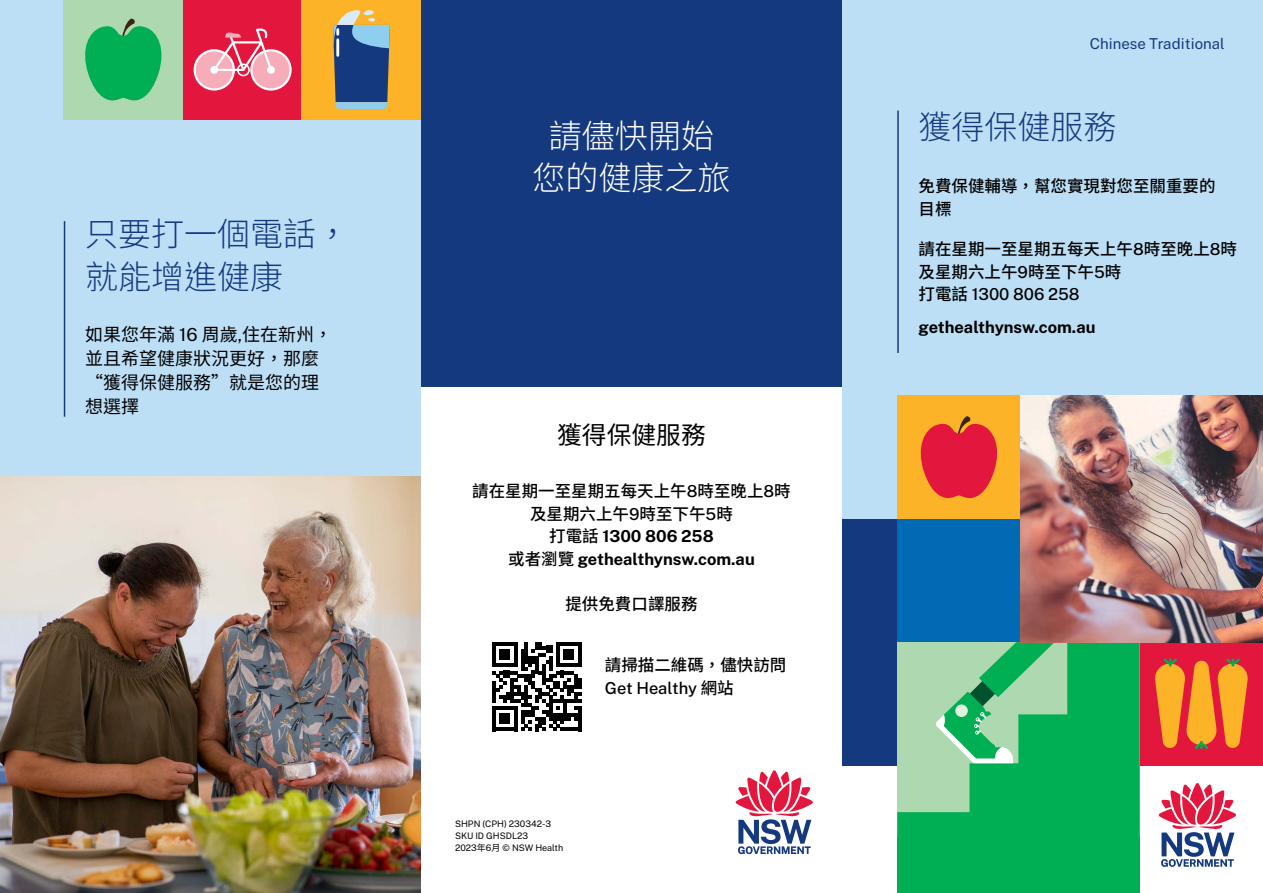
<style>
.page{position:relative;width:1263px;height:893px;background:#fff}
.page>*{position:absolute;margin:0;border:0;box-sizing:border-box;transform-origin:0 0}
.Cover_1{font:300 33px/43.5px "Noto Sans CJ Ktc";color:#15397f}
.Cover_1-2{font:300 33px/42px "Noto Sans CJ Ktc";color:#fff;text-align:center}
.Cover_3{font:24.75px "Noto Sans CJ Ktc";color:#000}
.Body_12pt{font:18px/24px "Noto Sans CJ Ktc";color:#000}
.Cover_5{font:500 16.5px/22.5px "Noto Sans CJ Ktc";color:#000}
.Cover_5-2{font:700 16.5px "Public Sans";color:#000}
.Body_11pt{font:500 16.5px/22.5px "Noto Sans CJ Ktc";color:#000}
.Cover_5-3{font:500 16.5px "Public Sans";letter-spacing:-.005em;color:#000}
.t1{font:15px "Public Sans";color:#15397f}
.SHPN{font:9px "Public Sans";color:#000}
.s1{font-family:"Public Sans"}
.s2{font-family:"Noto Sans CJ Ktc";font-weight:500}
.s3{font-family:"Noto Sans CJ Ktc"}
</style>
<div class="page">
<div style="left:842px;top:0;width:421px;height:536px;background:#bcdff6"></div>
<div style="left:842px;top:519px;width:55px;height:246px;background:#15397f"></div>
<div style="left:897px;top:519px;width:123px;height:123px;background:#006ab5"></div>
<div style="left:897px;top:395px;width:123px;height:124px;background:#fcb328"></div>
<svg style="left:920px;top:416px;width:78px;height:82px"></svg>
<div style="left:1140px;top:642px;width:123px;height:123px;background:#e3173e"></div>
<svg style="left:1155px;top:658px;width:93px;height:91px"></svg>
<svg style="left:897px;top:642px;width:243px;height:196px;background:#30ba6d"></svg>
<svg style="left:934px;top:642px;width:120px;height:121px;background:#70c890"></svg>
<img style="left:1020px;top:395px;width:243px;height:247px">
<div style="left:421px;top:0;width:421px;height:387px;background:#15397f"></div>
<div style="left:0;top:0;width:421px;height:476px;background:#bcdff6"></div>
<div style="left:897px;top:838px;width:243px;height:55px;background:#00af54"></div>
<svg style="left:1159px;top:783px;width:77px;height:84px"></svg>
<div style="left:183px;top:0;width:119px;height:119px;background:#e3173e"></div>
<svg style="left:194px;top:28px;width:98px;height:63px"></svg>
<div style="left:302px;top:0;width:119px;height:119px;background:#fcb328"></div>
<svg style="left:333px;top:10px;width:57px;height:99px;background:#5a728e"></svg>
<hr style="left:336px;top:40px;width:3px;height:15px;background:#fff">
<div style="left:64px;top:0;width:119px;height:119px;background:#aed9b0"></div>
<svg style="left:85px;top:19px;width:77px;height:82px"></svg>
<hr style="left:897px;top:111px;width:2px;height:242px;background:#15397f">
<svg style="left:736px;top:770px;width:77px;height:84px"></svg>
<svg style="left:492px;top:642px;width:89px;height:89px"></svg>
<hr style="left:64px;top:221px;width:1px;height:196px;background:#15397f">
<img style="left:0;top:476px;width:421px;height:417px">
<p class="Cover_1" style="left:85px;top:213px;width:265px">只要打一個電話，就能增進健康</p>
<p class="Body_12pt" style="left:85px;top:323px;width:249px">如果您年滿 <span class="s1">16</span> 周歲<span class="s1">,</span>住在新州，並且希望健康狀況更好，那麼“獲得保健服務”就是您的理想選擇</p>
<p class="Cover_1-2" style="left:532px;top:115px;width:199px">請儘快開始您的健康之旅</p>
<p class="Cover_3" style="left:557px;top:421px;width:150px">獲得保健服務</p>
<p class="Cover_5" style="left:472px;top:480px;width:320px;text-align:center">請在星期一至星期五每天上午<span class="s1">8</span>時至晚上<span class="s1">8</span>時及星期六上午<span class="s1">9</span>時至下午<span class="s1">5</span>時</p>
<p class="Cover_5-2" style="left:549px;top:524px;width:166px"><span class="s2">打電話</span> 1300 806 258</p>
<p class="Cover_5-2" style="left:508px;top:547px;width:248px"><span class="s2">或者瀏覽</span> gethealthynsw.com.au</p>
<p class="Cover_5" style="left:565px;top:593px;width:133px">提供免費口譯服務</p>
<p class="Body_11pt" style="left:605px;top:654px;width:183px">請掃描二維碼，儘快訪問<br><span class="s1">Get Healthy</span> 網站</p>
<p class="SHPN" style="left:455px;top:818px;width:98px">SHPN (CPH) 230342-3</p>
<p class="SHPN" style="left:455px;top:830px;width:75px">SKU ID GHSDL23</p>
<p class="SHPN" style="left:455px;top:842px;width:110px">2023<span class="s3">年</span>6<span class="s3">月</span> © NSW Health</p>
<p class="t1" style="left:1090px;top:33px;width:136px">Chinese Traditional</p>
<p class="Cover_1" style="left:918px;top:106px;width:199px">獲得保健服務</p>
<p class="Cover_5" style="left:918px;top:175px;width:298px">免費保健輔導，幫您實現對您至關重要的目標</p>
<p class="Cover_5" style="left:918px;top:239px;width:320px">請在星期一至星期五每天上午<span class="s1">8</span>時至晚上<span class="s1">8</span>時及星期六上午<span class="s1">9</span>時至下午<span class="s1">5</span>時</p>
<p class="Cover_5-3" style="left:918px;top:283px;width:163px"><span class="s3">打電話</span> 1300 806 258</p>
<p class="Cover_5-2" style="left:918px;top:315px;width:178px">gethealthynsw.com.au</p>
</div>
